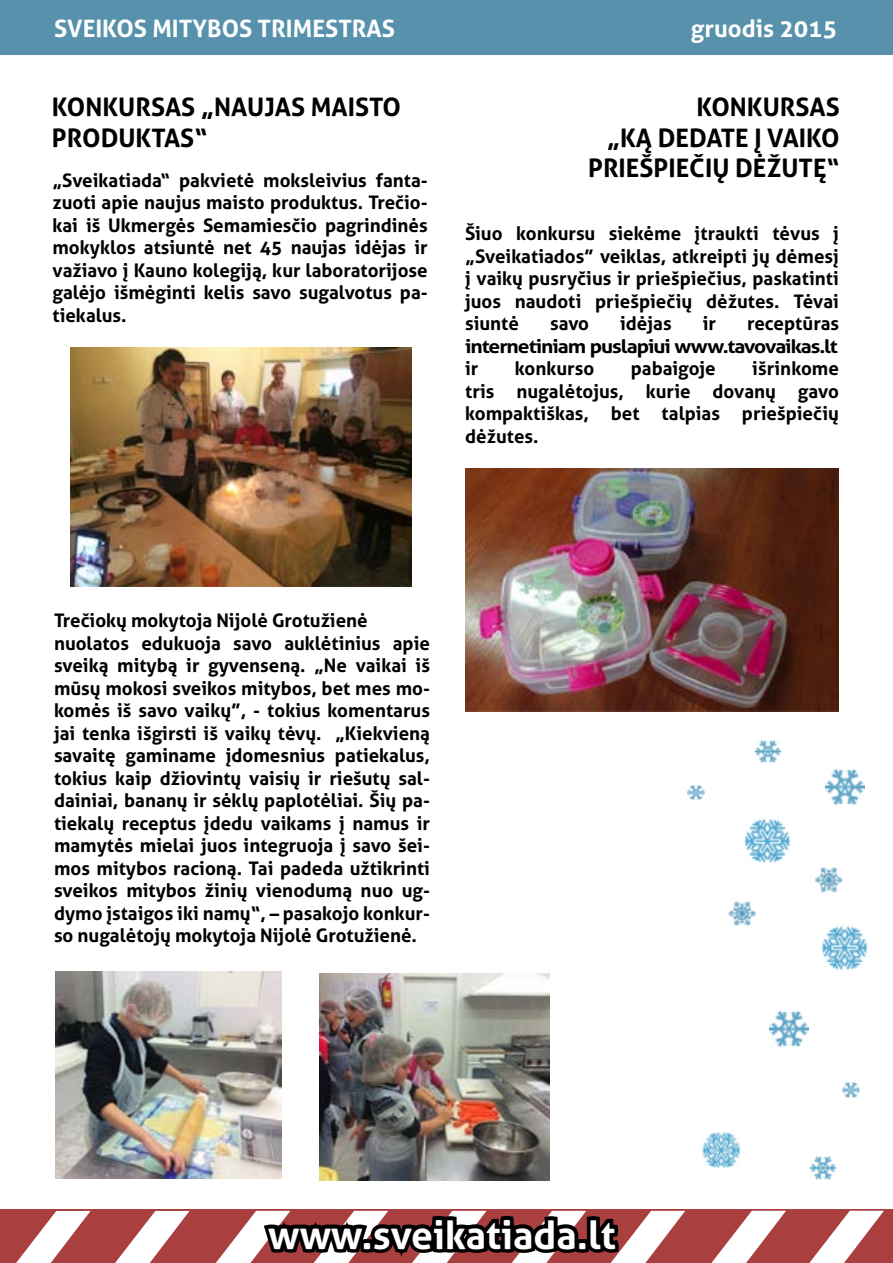
<style>
.page{position:relative;width:893px;height:1263px;background:#fff}
.page>*{position:absolute;margin:0;border:0;box-sizing:border-box;transform-origin:0 0}
.t1{font:700 39px "Aller";color:#fff}
.t2{font:700 25.5px/30.6px "Aller";color:#000}
.t3{font:700 24px "Aller";color:#fff}
.t4{font:700 18.75px/22.5px "Aller";color:#000;text-align:justify}
</style>
<div class="page">
<img style="left:55px;top:972px;width:227px;height:207px">
<img style="left:320px;top:974px;width:229px;height:207px">
<img style="left:70px;top:348px;width:342px;height:238px">
<img style="left:465px;top:469px;width:374px;height:242px">
<div style="left:0;top:0;width:893px;height:54px;background:#5791ac"></div>
<div style="left:0;top:1209px;width:893px;height:54px;background:#aa3f3f"></div>
<img style="left:821px;top:926px;width:47px;height:44px">
<img style="left:769px;top:1010px;width:39px;height:38px">
<img style="left:811px;top:1156px;width:24px;height:24px">
<img style="left:728px;top:901px;width:27px;height:25px">
<img style="left:744px;top:819px;width:47px;height:44px">
<img style="left:825px;top:768px;width:39px;height:38px">
<img style="left:756px;top:740px;width:24px;height:23px">
<img style="left:816px;top:867px;width:27px;height:26px">
<img style="left:688px;top:784px;width:16px;height:17px">
<img style="left:843px;top:1082px;width:16px;height:16px">
<svg style="left:711px;top:1211px;width:75px;height:52px"></svg>
<svg style="left:809px;top:1211px;width:75px;height:52px"></svg>
<svg style="left:115px;top:1211px;width:75px;height:52px"></svg>
<svg style="left:16px;top:1211px;width:75px;height:52px"></svg>
<img style="left:702px;top:1132px;width:39px;height:37px">
<svg style="left:216px;top:1210px;width:469px;height:53px"></svg>
<p class="t3" style="left:54px;top:14px;width:343px">SVEIKOS MITYBOS TRIMESTRAS</p>
<p class="t3" style="left:691px;top:14px;width:148px">gruodis 2015</p>
<h2 class="t2" style="left:52px;top:92px;width:351px">KONKURSAS „NAUJAS MAISTO<br>PRODUKTAS“</h2>
<p class="t4" style="left:52px;top:169px;width:377px">„Sveikatiada“ pakvietė moksleivius fanta&shy;zuoti apie naujus maisto produktus. Trečio&shy;kai iš Ukmergės Semamiesčio pagrindinės mokyklos atsiuntė net 45 naujas idėjas ir važiavo į Kauno kolegiją, kur laboratorijose galėjo išmėginti kelis savo sugalvotus pa&shy;tiekalus.</p>
<h2 class="t2" style="left:588px;top:92px;width:253px;text-align:right">KONKURSAS<br>„KĄ DEDATE Į VAIKO<br>PRIEŠPIEČIŲ DĖŽUTĘ“</h2>
<p class="t4" style="left:465px;top:222px;width:375px">Šiuo konkursu siekėme įtraukti tėvus į „Sveikatiados” veiklas, atkreipti jų dėmesį į vaikų pusryčius ir priešpiečius, paskatinti juos naudoti priešpiečių dėžutes. Tėvai siuntė</p>
<p class="t4" style="left:550px;top:312px;width:41px">savo</p>
<p class="t4" style="left:620px;top:312px;width:53px">idėjas</p>
<p class="t4" style="left:703px;top:312px;width:15px">ir</p>
<p class="t4" style="left:465px;top:312px;width:376px;text-indent:282px">receptūras internetiniam puslapiui www.tavovaikas.lt ir</p>
<p class="t4" style="left:465px;top:357px;width:375px;text-indent:287px">išrinkome tris nugalėtojus, kurie dovanų gavo kompaktiškas, bet talpias priešpiečių dėžutes.</p>
<p class="t4" style="left:515px;top:357px;width:81px">konkurso</p>
<p class="t4" style="left:631px;top:357px;width:86px">pabaigoje</p>
<p class="t4" style="left:54px;top:609px;width:377px;text-align:left">Trečiokų mokytoja Nijolė Grotužienė nuolatos edukuoja savo auklėtinius apie sveiką mitybą ir gyvenseną. „Ne vaikai iš mūsų mokosi sveikos mitybos, bet mes mo&shy;komės iš savo vaikų”, - tokius komentarus jai tenka išgirsti iš vaikų tėvų. „Kiekvieną savaitę gaminame įdomesnius patiekalus, tokius kaip džiovintų vaisių ir riešutų sal&shy;dainiai, bananų ir sėklų paplotėliai. Šių pa&shy;tiekalų receptus įdedu vaikams į namus ir mamytės mielai juos integruoja į savo šei&shy;mos mitybos racioną. Tai padeda užtikrinti sveikos mitybos žinių vienodumą nuo ug&shy;dymo įstaigos iki namų“, – pasakojo konkur&shy;so nugalėtojų mokytoja Nijolė Grotužienė.</p>
<h1 class="t1" style="left:268px;top:1211px;width:349px">www.sveikatiada.lt</h1>
</div>
